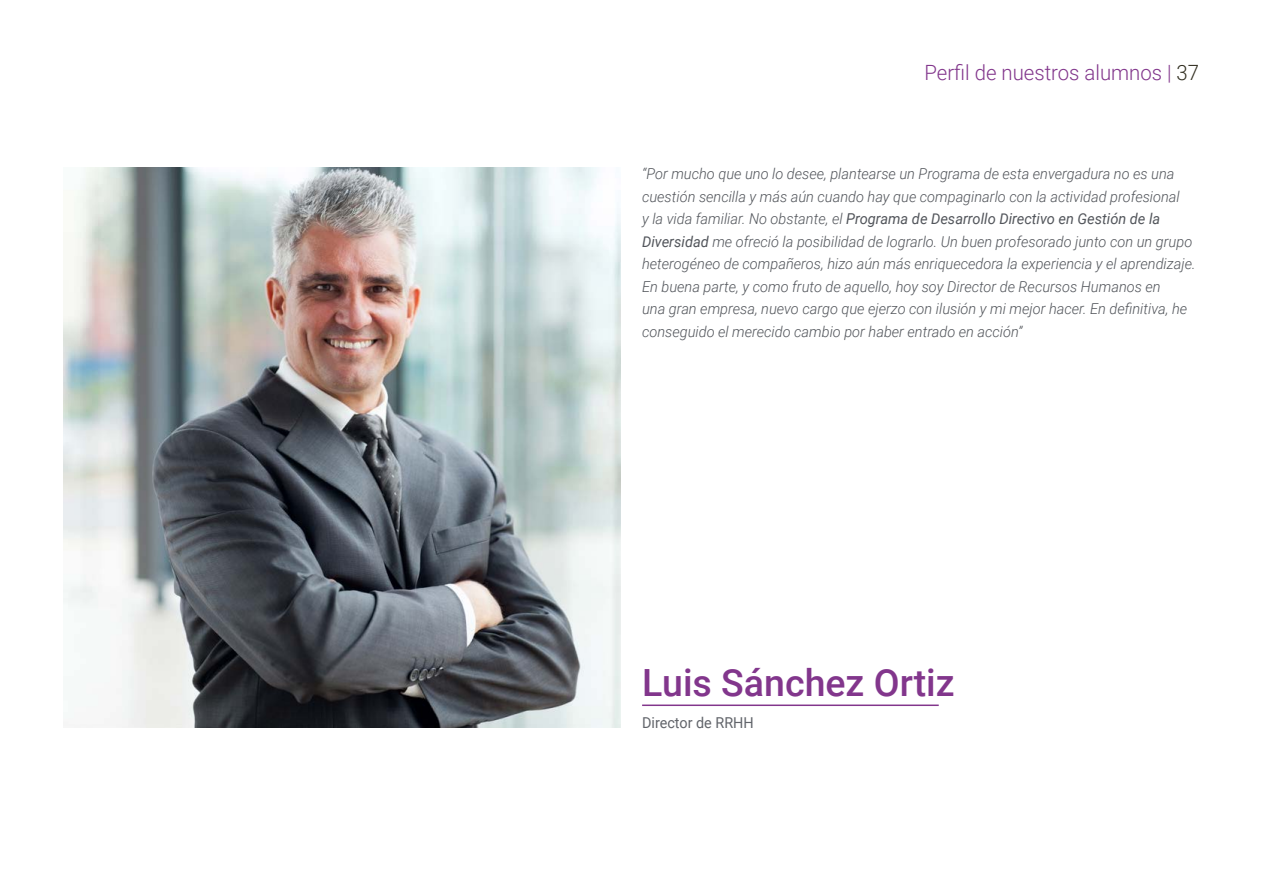
<style>
.page{position:relative;width:1263px;height:893px;background:#fff}
.page>*{position:absolute;margin:0;border:0;box-sizing:border-box;transform-origin:0 0}
.t1{font:500 37.5px "Roboto";color:#82368c}
.t2{font:300 21px "Roboto";color:#82368c}
.t3{font:italic 300 15px/22.5px "Roboto";color:#52555b}
.t4{font:15px "Roboto";color:#61646a;scale:.96 1}
.s1{color:#312e20}
.s2{font-weight:400}
</style>
<div class="page">
<img style="left:64px;top:168px;width:557px;height:559px">
<hr style="left:642px;top:704px;width:297px;height:2px;background:#82368c">
<h2 class="t2" style="left:924px;top:57px;width:276px">Perfil de nuestros alumnos | <span class="s1">37</span></h2>
<p class="t3" style="left:642px;top:162px;width:555px">“Por mucho que uno lo desee, plantearse un Programa de esta envergadura no es una cuestión sencilla y más aún cuando hay que compaginarlo con la actividad profesional<br>y la vida familiar. No obstante, el <span class="s2">Programa de Desarrollo Directivo en Gestión de la Diversidad</span> me ofreció la posibilidad de lograrlo. Un buen profesorado junto con un grupo heterogéneo de compañeros, hizo aún más enriquecedora la experiencia y el aprendizaje.<br>En buena parte, y como fruto de aquello, hoy soy Director de Recursos Humanos en<br>una gran empresa, nuevo cargo que ejerzo con ilusión y mi mejor hacer. En definitiva, he conseguido el merecido cambio por haber entrado en acción”</p>
<h1 class="t1" style="left:642px;top:656px;width:314px">Luis Sánchez Ortiz</h1>
<p class="t4" style="left:642px;top:712px;width:118px">Director de RRHH</p>
</div>
